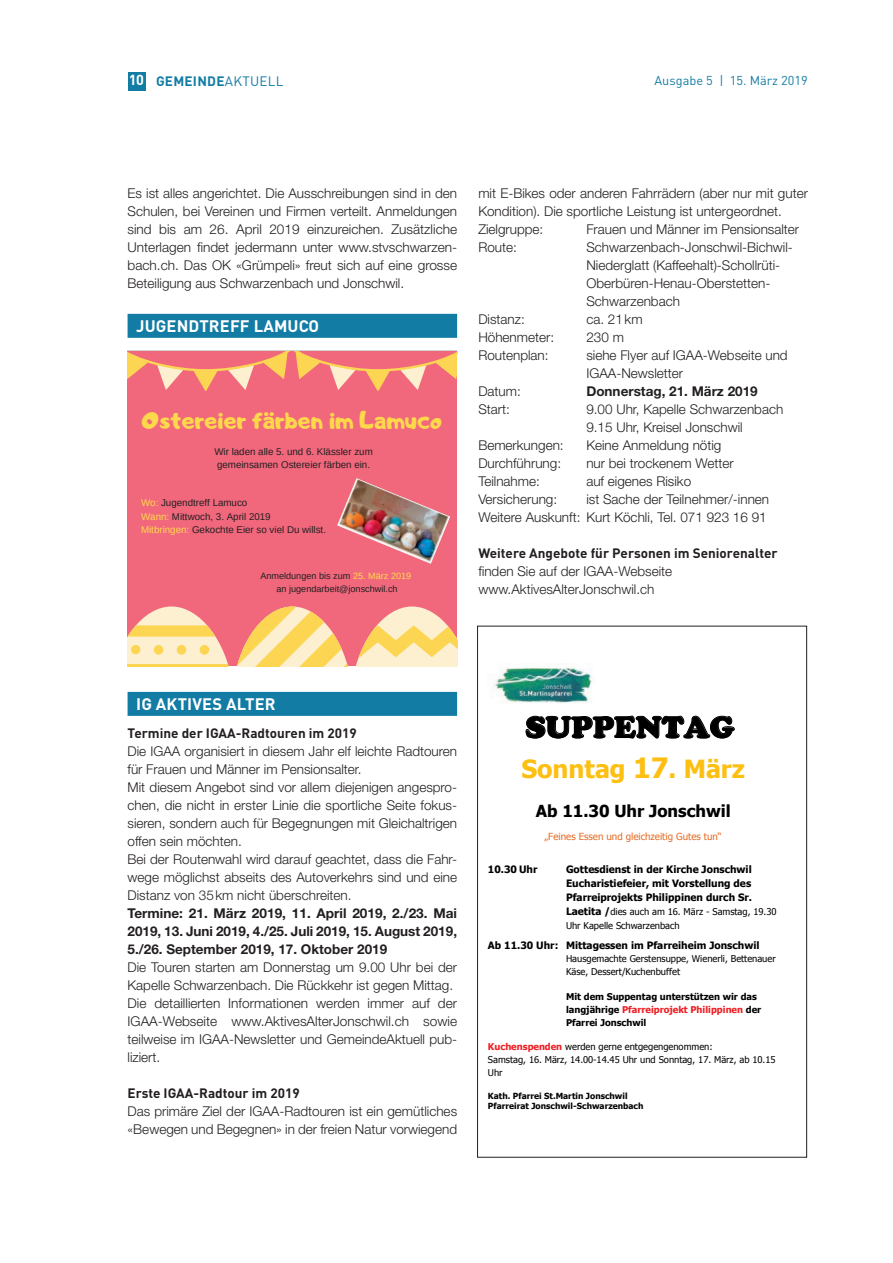
<style>
.page{position:relative;width:893px;height:1263px;background:#fff}
.page>*{position:absolute;margin:0;border:0;box-sizing:border-box;transform-origin:0 0}
.t1{font:900 31.35px "Cooper";color:#000}
.t2{font:700 25.05px "Tahoma";color:#fdbf11}
.t3{font:23.55px "Adigiana Toybox";color:#fed84b}
.t4{font:700 16.5px "DIN Pro";letter-spacing:.01em;color:#fff}
.t5{font:700 16.5px "Tahoma";color:#000}
.t6{font:300 13.5px/18px "Helvetica Neue LT Std";color:#231f20}
.t7{font:700 13.5px/18px "Helvetica Neue LT Std";color:#231f20;text-align:justify}
.t8{font:700 13.5px "DIN Pro";color:#231f20}
.t9{font:700 13.5px "DIN Pro";letter-spacing:.02em;color:#137ca4}
.t10{font:12.75px "DIN Pro";color:#137ca4}
.t11{font:700 10.2px/14.1px "Tahoma";color:#000;text-align:justify}
.t12{font:9.75px/13.5px "Arimo";color:#231f20}
.t13{font:9.75px "Tahoma";color:#e56c25}
.t14{font:9.3px/12.9px "Tahoma";color:#000}
.t15{font:700 9.3px/12.9px "Tahoma";color:#000}
.t16{font:9.15px/12.6px "Arimo";color:#231f20;text-align:center}
.t17{font:700 8.4px/10.2px "Tahoma";color:#000}
.s1{font-size:14.4px;color:#fff}
.s2{font-weight:400}
.s3{color:#fed84b}
.s4{font-size:27.9px}
.s5{font-weight:700;font-size:10.2px}
.s6{color:#ee1e23}
.s7{font-weight:700;color:#ee1e23}
</style>
<div class="page">
<div style="left:128px;top:314px;width:329px;height:24px;background:#137ca4"></div>
<div style="left:128px;top:692px;width:329px;height:24px;background:#137ca4"></div>
<div style="left:128px;top:351px;width:329px;height:315px;background:#f1687d"></div>
<svg style="left:128px;top:351px;width:329px;height:40px"></svg>
<svg style="left:128px;top:607px;width:329px;height:59px"></svg>
<img style="left:337px;top:478px;width:113px;height:86px">
<svg style="left:525px;top:715px;width:210px;height:24px"></svg>
<img style="left:491px;top:663px;width:101px;height:40px">
<div style="left:128px;top:72px;width:17px;height:18px;background:#137ca4"></div>
<p class="t9" style="left:129px;top:71px;width:156px"><span class="s1">10</span> GEMEINDE<span class="s2">AKTUELL</span></p>
<p class="t10" style="left:654px;top:72px;width:155px">Ausgabe 5 | 15. März 2019</p>
<p class="t6" style="left:128px;top:184px;width:331px;text-align:justify">Es ist alles angerichtet. Die Ausschreibungen sind in den Schulen, bei Vereinen und Firmen verteilt. Anmeldungen sind bis am 26. April 2019 einzureichen. Zusätzliche Unterlagen findet jedermann unter www.stvschwarzen&shy;bach.ch. Das OK «Grümpeli» freut sich auf eine grosse Beteiligung aus Schwarzenbach und Jonschwil.</p>
<p class="t4" style="left:136px;top:315px;width:185px">JUGENDTREFF LAMUCO</p>
<h3 class="t3" style="left:142px;top:405px;width:302px">Ostereier färben im Lamuco</h3>
<p class="t12" style="left:214px;top:445px;width:160px">Wir laden alle 5. und 6. Klässler zum gemeinsamen Ostereier färben ein.</p>
<p class="t12" style="left:141px;top:496px;width:187px"><span class="s3">Wo:</span> Jugendtreff Lamuco<br><span class="s3">Wann:</span> Mittwoch, 3. April 2019<br><span class="s3">Mitbringen:</span> Gekochte Eier so viel Du willst.</p>
<p class="t16" style="left:260px;top:570px;width:152px">Anmeldungen bis zum <span class="s3">25. März 2019 </span>an jugendarbeit@jonschwil.ch</p>
<p class="t6" style="left:478px;top:184px;width:331px">mit E-Bikes oder anderen Fahrrädern (aber nur mit guter<br>Kondition). Die sportliche Leistung ist untergeordnet.<br>Zielgruppe:</p>
<p class="t6" style="left:586px;top:220px;width:214px">Frauen und Männer im Pensionsalter</p>
<p class="t6" style="left:478px;top:238px;width:40px">Route:</p>
<p class="t6" style="left:586px;top:238px;width:208px">Schwarzenbach-Jonschwil-Bichwil-<br>Niederglatt (Kaffeehalt)-Schollrüti-<br>Oberbüren-Henau-Oberstetten-<br>Schwarzenbach</p>
<p class="t6" style="left:478px;top:310px;width:48px">Distanz:</p>
<p class="t6" style="left:586px;top:310px;width:58px">ca. 21km</p>
<p class="t6" style="left:478px;top:328px;width:77px">Höhenmeter:</p>
<p class="t6" style="left:586px;top:328px;width:39px">230 m</p>
<p class="t6" style="left:478px;top:346px;width:72px">Routenplan:</p>
<p class="t6" style="left:586px;top:346px;width:203px">siehe Flyer auf IGAA-Webseite und<br>IGAA-Newsletter</p>
<p class="t6" style="left:478px;top:382px;width:44px">Datum:</p>
<p class="t7" style="left:586px;top:382px;width:173px">Donnerstag, 21. März 2019</p>
<p class="t6" style="left:478px;top:400px;width:33px">Start:</p>
<p class="t6" style="left:586px;top:400px;width:198px">9.00 Uhr, Kapelle Schwarzenbach<br>9.15 Uhr, Kreisel Jonschwil</p>
<p class="t6" style="left:478px;top:436px;width:87px">Bemerkungen:</p>
<p class="t6" style="left:586px;top:436px;width:137px">Keine Anmeldung nötig</p>
<p class="t6" style="left:478px;top:454px;width:84px">Durchführung:</p>
<p class="t6" style="left:586px;top:454px;width:149px">nur bei trockenem Wetter</p>
<p class="t6" style="left:478px;top:472px;width:63px">Teilnahme:</p>
<p class="t6" style="left:586px;top:472px;width:106px">auf eigenes Risiko</p>
<p class="t6" style="left:478px;top:490px;width:80px">Versicherung:</p>
<p class="t6" style="left:478px;top:490px;width:292px;text-align:right">ist Sache der Teilnehmer/-innen<br>Weitere Auskunft: Kurt Köchli, Tel. 071 923 16 91</p>
<p class="t8" style="left:478px;top:544px;width:301px">Weitere Angebote für Personen im Seniorenalter</p>
<p class="t6" style="left:478px;top:562px;width:195px">finden Sie auf der IGAA-Webseite www.AktivesAlterJonschwil.ch</p>
<p class="t4" style="left:136px;top:693px;width:141px">IG AKTIVES ALTER</p>
<p class="t8" style="left:128px;top:724px;width:231px">Termine der IGAA-Radtouren im 2019</p>
<p class="t6" style="left:128px;top:742px;width:331px">Die IGAA organisiert in diesem Jahr elf leichte Radtouren für Frauen und Männer im Pensionsalter.<br>Mit diesem Angebot sind vor allem diejenigen angespro&shy;chen, die nicht in erster Linie die sportliche Seite fokus&shy;sieren, sondern auch für Begegnungen mit Gleichaltrigen offen sein möchten.<br>Bei der Routenwahl wird darauf geachtet, dass die Fahr&shy;wege möglichst abseits des Autoverkehrs sind und eine Distanz von 35km nicht überschreiten.</p>
<p class="t7" style="left:128px;top:904px;width:331px">Termine: 21. März 2019, 11. April 2019, 2./23. Mai 2019, 13. Juni 2019, 4./25. Juli 2019, 15. August 2019, 5./26. September 2019, 17. Oktober 2019</p>
<p class="t6" style="left:128px;top:958px;width:331px">Die Touren starten am Donnerstag um 9.00 Uhr bei der Kapelle Schwarzenbach. Die Rückkehr ist gegen Mittag.<br>Die detaillierten Informationen werden immer auf der IGAA-Webseite www.AktivesAlterJonschwil.ch sowie teilweise im IGAA-Newsletter und GemeindeAktuell pub&shy;liziert.</p>
<p class="t8" style="left:128px;top:1084px;width:174px">Erste IGAA-Radtour im 2019</p>
<p class="t6" style="left:128px;top:1102px;width:331px">Das primäre Ziel der IGAA-Radtouren ist ein gemütliches «Bewegen und Begegnen» in der freien Natur vorwiegend</p>
<h1 class="t1" style="left:525px;top:709px;width:211px">SUPPENTAG</h1>
<h2 class="t2" style="left:521px;top:751px;width:225px">Sonntag <span class="s4">17</span>. März</h2>
<p class="t5" style="left:536px;top:800px;width:197px">Ab 11.30 Uhr Jonschwil</p>
<p class="t13" style="left:544px;top:830px;width:179px">„Feines Essen und gleichzeitig Gutes tun“</p>
<p class="t11" style="left:488px;top:861px;width:51px">10.30 Uhr</p>
<p class="t11" style="left:566px;top:861px;width:188px">Gottesdienst in der Kirche Jonschwil Eucharistiefeier, mit Vorstellung des Pfarreiprojekts Philippinen durch Sr.</p>
<p class="t14" style="left:566px;top:905px;width:212px;line-height:13.4px"><span class="s5">Laetita /</span>dies auch am 16. März - Samstag, 19.30<br>Uhr Kapelle Schwarzenbach</p>
<p class="t11" style="left:488px;top:937px;width:273px">Ab 11.30 Uhr: Mittagessen im Pfarreiheim Jonschwil</p>
<p class="t14" style="left:566px;top:952px;width:211px">Hausgemachte Gerstensuppe, Wienerli, Bettenauer<br>Käse, Dessert/Kuchenbuffet</p>
<p class="t15" style="left:566px;top:989px;width:197px">Mit dem Suppentag unterstützen wir das langjährige <span class="s6">Pfarreiprojekt Philippinen</span> der<br>Pfarrei Jonschwil</p>
<p class="t14" style="left:488px;top:1040px;width:289px"><span class="s7">Kuchenspenden</span> werden gerne entgegengenommen:<br>Samstag, 16. März, 14.00-14.45 Uhr und Sonntag, 17. März, ab 10.15<br>Uhr</p>
<p class="t17" style="left:488px;top:1090px;width:157px">Kath. Pfarrei St.Martin Jonschwil<br>Pfarreirat Jonschwil-Schwarzenbach</p>
</div>
